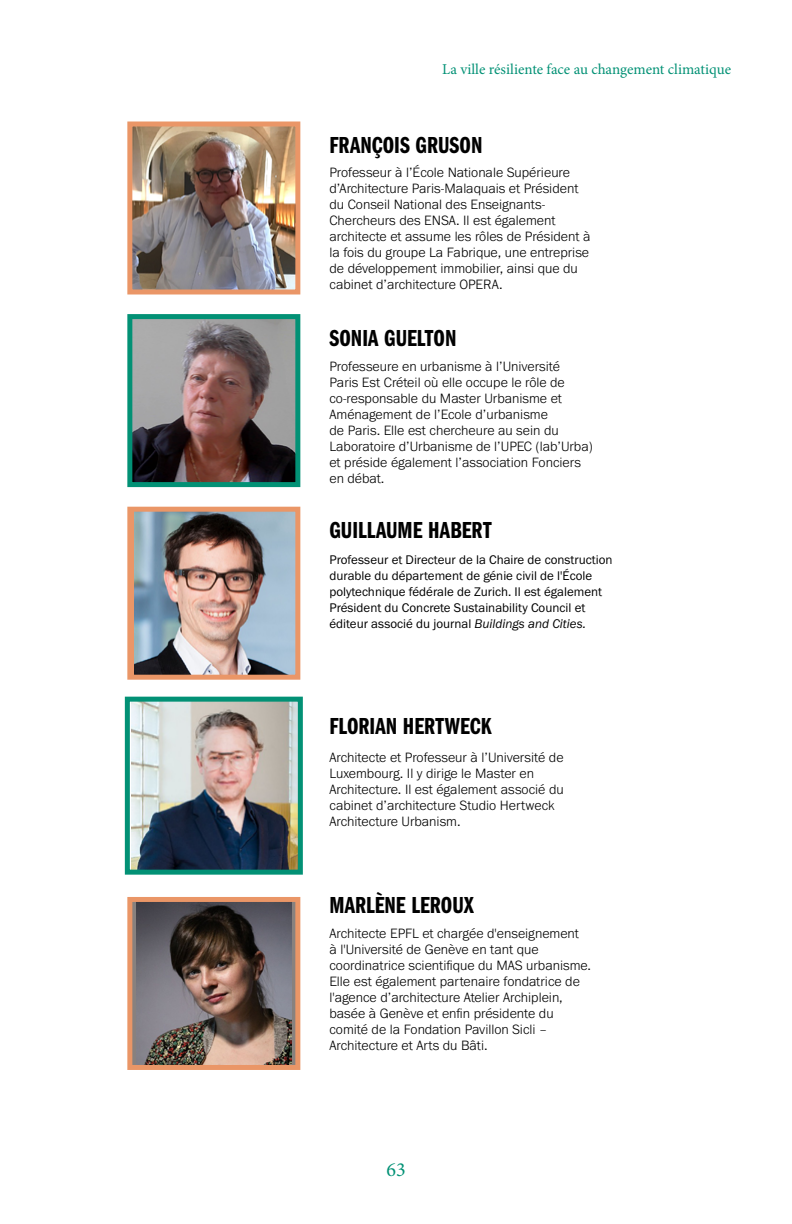
<style>
.page{position:relative;width:792px;height:1224px;background:#fff}
.page>*{position:absolute;margin:0;border:0;box-sizing:border-box;transform-origin:0 0}
.t1{font:24px "Franklin Gothic URW Com Dem";color:#000}
.t2{font:20px "Minion Pro";color:#029175}
.t3{font:15px "Minion Pro";color:#029175}
.t4{font:300 14px/16px "Franklin Gothic URW";color:#000}
.t5{font:13px/16px "Franklin Gothic URW Boo";color:#000}
.s1{font-family:"Franklin Gothic URW Boo Ita"}
</style>
<div class="page">
<img style="left:133px;top:128px;width:161px;height:160px">
<div style="left:127px;top:122px;width:173px;height:172px;border:5px solid #ea9667"></div>
<img style="left:133px;top:320px;width:161px;height:161px">
<div style="left:127px;top:314px;width:173px;height:173px;border:5px solid #029175"></div>
<img style="left:134px;top:513px;width:160px;height:161px">
<div style="left:127px;top:507px;width:173px;height:173px;border:5px solid #ea9667"></div>
<img style="left:131px;top:703px;width:166px;height:166px">
<div style="left:125px;top:697px;width:178px;height:178px;border:5px solid #029175"></div>
<div style="left:130px;top:899px;width:168px;height:168px;background:#88817e"></div>
<img style="left:136px;top:903px;width:156px;height:161px">
<div style="left:127px;top:897px;width:173px;height:173px;border:5px solid #ea9667"></div>
<p class="t3" style="left:442px;top:59px;width:291px">La ville résiliente face au changement climatique</p>
<h1 class="t1" style="left:329px;top:129px;width:154px">FRANÇOIS GRUSON</h1>
<p class="t4" style="left:329px;top:164px;width:263px">Professeur à l’École Nationale Supérieure d’Architecture Paris-Malaquais et Président du Conseil National des Enseignants-Chercheurs des ENSA. Il est également architecte et assume les rôles de Président à la fois du groupe La Fabrique, une entreprise de développement immobilier, ainsi que du cabinet d’architecture OPERA.</p>
<h1 class="t1" style="left:329px;top:321px;width:129px">SONIA GUELTON</h1>
<p class="t4" style="left:329px;top:358px;width:265px">Professeure en urbanisme à l’Université<br>Paris Est Créteil où elle occupe le rôle de co-responsable du Master Urbanisme et Aménagement de l’Ecole d’urbanisme<br>de Paris. Elle est chercheure au sein du Laboratoire d’Urbanisme de l’UPEC (lab’Urba) et préside également l’association Fonciers en débat.</p>
<h1 class="t1" style="left:329px;top:514px;width:164px">GUILLAUME HABERT</h1>
<p class="t5" style="left:329px;top:551px;width:285px">Professeur et Directeur de la Chaire de construction durable du département de génie civil de l'École polytechnique fédérale de Zurich. Il est également Président du Concrete Sustainability Council et éditeur associé du journal <span class="s1">Buildings and Cities.</span></p>
<h1 class="t1" style="left:329px;top:709px;width:164px">FLORIAN HERTWECK</h1>
<p class="t4" style="left:329px;top:749px;width:236px">Architecte et Professeur à l’Université de Luxembourg. Il y dirige le Master en Architecture. Il est également associé du cabinet d’architecture Studio Hertweck Architecture Urbanism.</p>
<h1 class="t1" style="left:329px;top:889px;width:146px">MARLÈNE LEROUX</h1>
<p class="t4" style="left:329px;top:925px;width:263px">Architecte EPFL et chargée d'enseignement<br>à l'Université de Genève en tant que coordinatrice scientifique du MAS urbanisme.<br>Elle est également partenaire fondatrice de l'agence d’architecture Atelier Archiplein, basée à Genève et enfin présidente du comité de la Fondation Pavillon Sicli – Architecture et Arts du Bâti.</p>
<h2 class="t2" style="left:386px;top:1156px;width:21px">63</h2>
</div>
